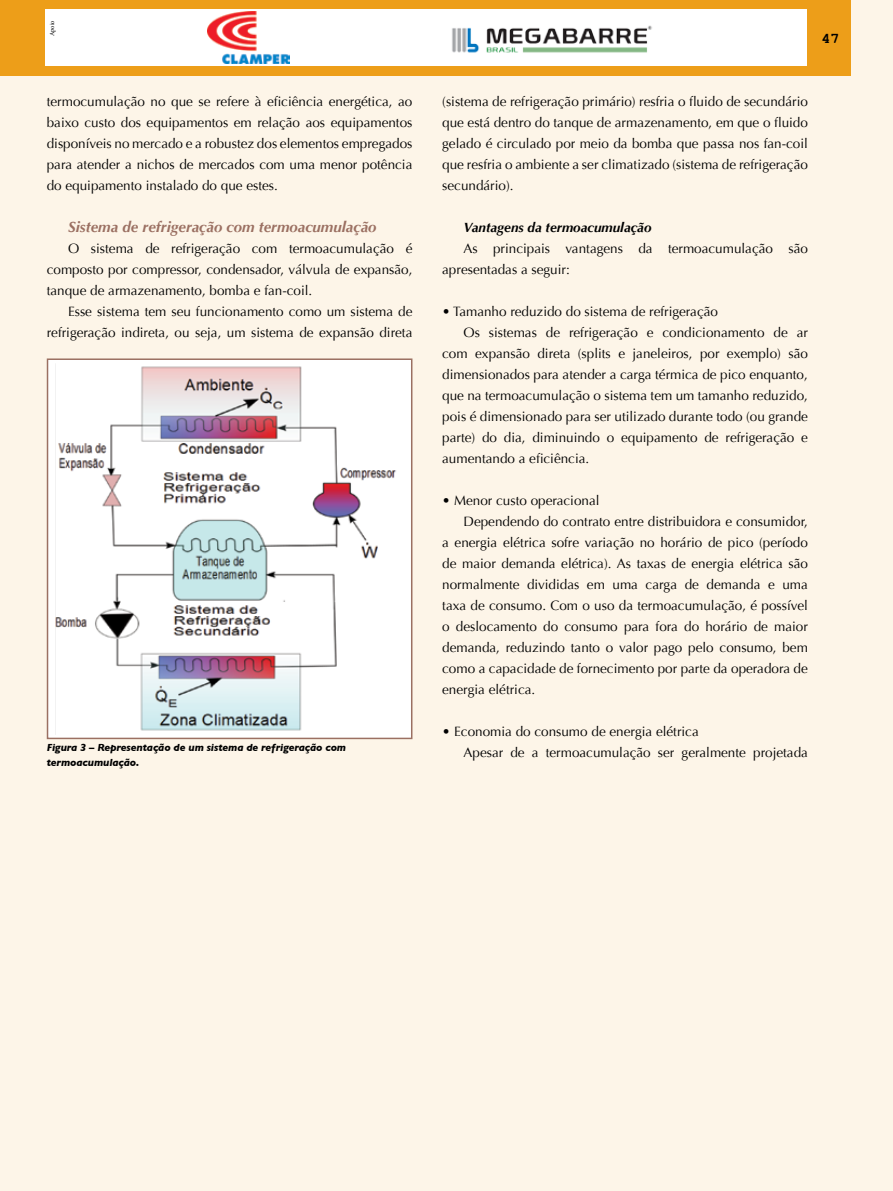
<style>
.page{position:relative;width:893px;height:1191px;background:#fdf5e8}
.page>*{position:absolute;margin:0;border:0;box-sizing:border-box;transform-origin:0 0}
.t1{font:italic 700 15px "Optima";color:#9b7062}
.t2{font:700 15px "Courier New";color:#000}
.t3{font:13.5px/21px "Optima";color:#000;text-align:justify}
.t4{font:italic 700 13.5px "Optima";color:#000}
.t5{font:italic 700 10.5px/15px "Gill Sans";letter-spacing:-.01em;color:#000}
.t6{font:6.3px "Minion Pro";letter-spacing:-.005em;color:#000}
</style>
<div class="page">
<div style="left:0;top:0;width:850px;height:76px;background:#ed9e19"></div>
<div style="left:45px;top:9px;width:761px;height:57px;background:#fff"></div>
<img style="left:452px;top:25px;width:200px;height:28px">
<img style="left:207px;top:11px;width:82px;height:52px">
<div style="left:47px;top:358px;width:365px;height:381px;background:#fff;border:2px solid #9b7062"></div>
<img style="left:55px;top:364px;width:341px;height:370px">
<p class="t6" style="left:48px;top:36px;width:17px;rotate:-90deg">Apoio</p>
<p class="t3" style="left:47px;top:91px;width:367px">termocumulação no que se refere à eficiência energética, ao baixo custo dos equipamentos em relação aos equipamentos disponíveis no mercado e a robustez dos elementos empregados para atender a nichos de mercados com uma menor potência do equipamento instalado do que estes.</p>
<p class="t1" style="left:68px;top:218px;width:310px">Sistema de refrigeração com termoacumulação</p>
<p class="t3" style="left:47px;top:238px;width:367px;text-indent:21px">O sistema de refrigeração com termoacumulação é composto por compressor, condensador, válvula de expansão, tanque de armazenamento, bomba e fan-coil.</p>
<p class="t3" style="left:47px;top:301px;width:367px;text-align:right">Esse sistema tem seu funcionamento como um sistema de refrigeração indireta, ou seja, um sistema de expansão direta</p>
<p class="t5" style="left:47px;top:739px;width:301px">Figura 3 – Representação de um sistema de refrigeração com termoacumulação.</p>
<p class="t2" style="left:821px;top:29px;width:19px">47</p>
<p class="t3" style="left:442px;top:91px;width:367px">(sistema de refrigeração primário) resfria o fluido de secundário que está dentro do tanque de armazenamento, em que o fluido gelado é circulado por meio da bomba que passa nos fan-coil que resfria o ambiente a ser climatizado (sistema de refrigeração secundário).</p>
<p class="t4" style="left:463px;top:219px;width:190px">Vantagens da termoacumulação</p>
<p class="t3" style="left:442px;top:238px;width:367px;text-indent:21px">As principais vantagens da termoacumulação são apresentadas a seguir:</p>
<p class="t3" style="left:442px;top:301px;width:277px">• Tamanho reduzido do sistema de refrigeração</p>
<p class="t3" style="left:463px;top:322px;width:346px">Os sistemas de refrigeração e condicionamento de ar</p>
<p class="t3" style="left:442px;top:343px;width:367px">com expansão direta (splits e janeleiros, por exemplo) são</p>
<p class="t3" style="left:442px;top:364px;width:367px">dimensionados para atender a carga térmica de pico enquanto,</p>
<p class="t3" style="left:442px;top:385px;width:367px">que na termoacumulação o sistema tem um tamanho reduzido,</p>
<p class="t3" style="left:442px;top:406px;width:367px">pois é dimensionado para ser utilizado durante todo (ou grande</p>
<p class="t3" style="left:442px;top:427px;width:367px">parte) do dia, diminuindo o equipamento de refrigeração e</p>
<p class="t3" style="left:442px;top:448px;width:149px">aumentando a eficiência.</p>
<p class="t3" style="left:442px;top:490px;width:159px">• Menor custo operacional</p>
<p class="t3" style="left:463px;top:511px;width:346px">Dependendo do contrato entre distribuidora e consumidor,</p>
<p class="t3" style="left:442px;top:532px;width:367px">a energia elétrica sofre variação no horário de pico (período</p>
<p class="t3" style="left:442px;top:553px;width:367px">de maior demanda elétrica). As taxas de energia elétrica são</p>
<p class="t3" style="left:442px;top:574px;width:367px">normalmente divididas em uma carga de demanda e uma</p>
<p class="t3" style="left:442px;top:595px;width:367px">taxa de consumo. Com o uso da termoacumulação, é possível</p>
<p class="t3" style="left:442px;top:616px;width:367px">o deslocamento do consumo para fora do horário de maior</p>
<p class="t3" style="left:442px;top:637px;width:367px">demanda, reduzindo tanto o valor pago pelo consumo, bem</p>
<p class="t3" style="left:442px;top:658px;width:367px">como a capacidade de fornecimento por parte da operadora de</p>
<p class="t3" style="left:442px;top:679px;width:95px">energia elétrica.</p>
<p class="t3" style="left:463px;top:721px;width:346px;text-indent:-21px">• Economia do consumo de energia elétrica<br>Apesar de a termoacumulação ser geralmente projetada</p>
</div>
